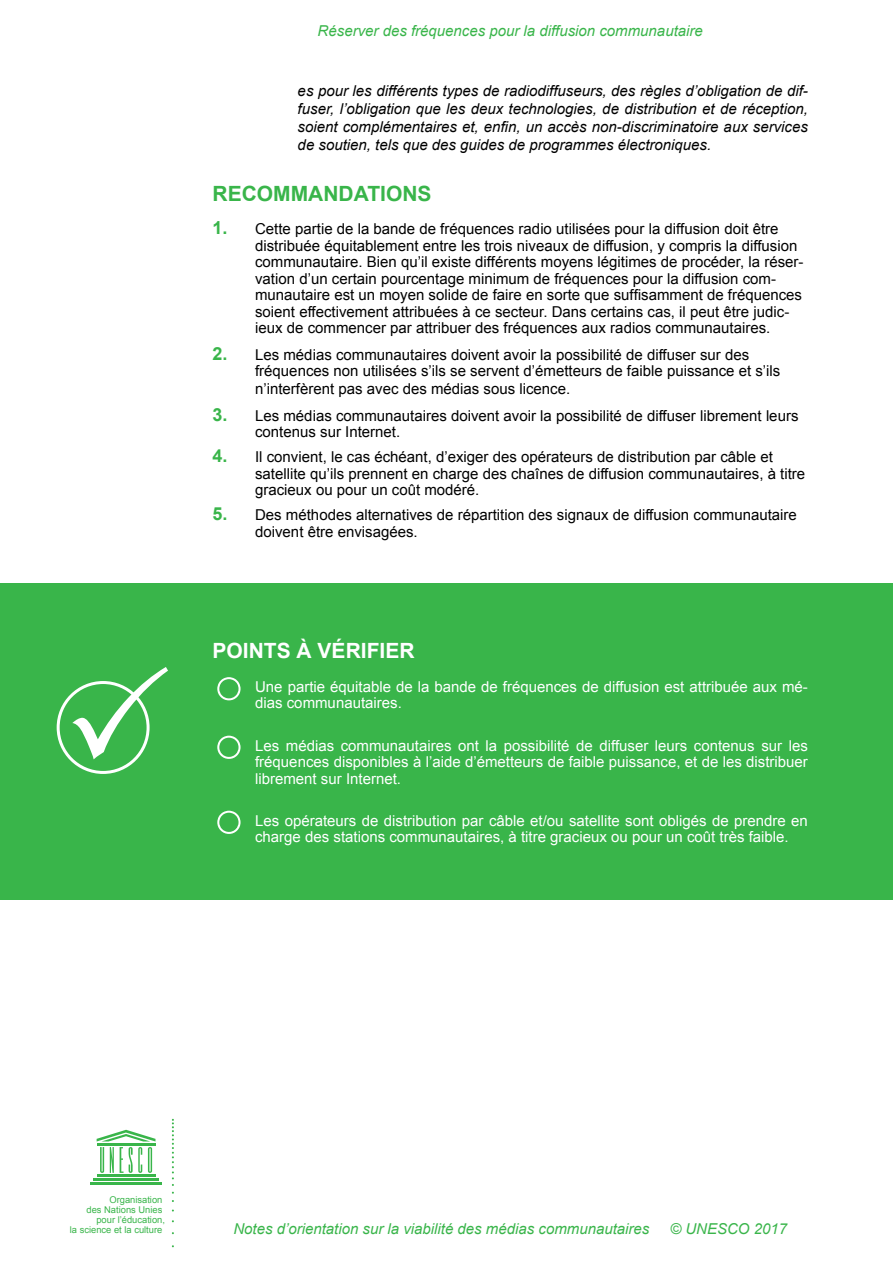
<style>
.page{position:relative;width:893px;height:1263px;background:#fff}
.page>*{position:absolute;margin:0;border:0;box-sizing:border-box;transform-origin:0 0}
.t1{font:700 21px "Arial";color:#39b54a}
.t2{font:700 21px "Arial";color:#fff}
.t3{font:15px/16.5px "Arial";color:#000}
.t4{font:15px/16.5px "Arial";color:#fff}
.t5{font:italic 15px/18px "Arial";color:#000;text-align:justify}
.t6{font:italic 15px "Arial";color:#39b54a}
.t7{font:9.3px/10.2px "Arial";color:#39b54a;text-align:right}
.s1{font-weight:700;font-size:18px;color:#39b54a}
.s2{font-weight:700;font-size:54px}
</style>
<div class="page">
<svg style="left:172px;top:1119px;width:2px;height:67px"></svg>
<hr style="left:97px;top:1174px;width:58px;height:3px;background:#39b54a">
<hr style="left:93px;top:1178px;width:66px;height:3px;background:#39b54a">
<hr style="left:90px;top:1182px;width:72px;height:3px;background:#39b54a">
<hr style="left:97px;top:1143px;width:58px;height:2px;background:#39b54a">
<svg style="left:97px;top:1130px;width:58px;height:11px"></svg>
<svg style="left:100px;top:1147px;width:4px;height:26px"></svg>
<svg style="left:110px;top:1147px;width:4px;height:26px"></svg>
<svg style="left:148px;top:1147px;width:4px;height:26px"></svg>
<svg style="left:120px;top:1147px;width:22px;height:26px"></svg>
<div style="left:0;top:584px;width:893px;height:316px;background:#39b54a"></div>
<div style="left:57px;top:681px;width:93px;height:93px;border:3px solid #fff;border-radius:50%"></div>
<svg style="left:72px;top:681px;width:78px;height:78px"></svg>
<p class="t6" style="left:318px;top:21px;width:387px">Réserver des fréquences pour la diffusion communautaire</p>
<p class="t5" style="left:298px;top:82px;width:512px">es pour les différents types de radiodiffuseurs, des règles d’obligation de dif&shy;fuser, l’obligation que les deux technologies, de distribution et de réception, soient complémentaires et, enfin, un accès non-discriminatoire aux services de soutien, tels que des guides de programmes électroniques.</p>
<h1 class="t1" style="left:213px;top:179px;width:220px">RECOMMANDATIONS</h1>
<p class="t3" style="left:255px;top:221px;width:550px;text-indent:-43px"><span class="s1">1.</span> Cette partie de la bande de fréquences radio utilisées pour la diffusion doit être distribuée équitablement entre les trois niveaux de diffusion, y compris la diffusion communautaire. Bien qu’il existe différents moyens légitimes de procéder, la réser&shy;vation d’un certain pourcentage minimum de fréquences pour la diffusion com&shy;munautaire est un moyen solide de faire en sorte que suffisamment de fréquences soient effectivement attribuées à ce secteur. Dans certains cas, il peut être judic&shy;ieux de commencer par attribuer des fréquences aux radios communautaires.</p>
<p class="t3" style="left:255px;top:346px;width:527px;text-indent:-43px"><span class="s1">2.</span> Les médias communautaires doivent avoir la possibilité de diffuser sur des fréquences non utilisées s’ils se servent d’émetteurs de faible puissance et s’ils</p>
<p class="t3" style="left:255px;top:381px;width:317px">n’interfèrent pas avec des médias sous licence.</p>
<p class="t3" style="left:255px;top:407px;width:545px;text-indent:-43px"><span class="s1">3.</span> Les médias communautaires doivent avoir la possibilité de diffuser librement leurs contenus sur Internet.</p>
<p class="t3" style="left:255px;top:449px;width:552px;text-indent:-43px"><span class="s1">4.</span> Il convient, le cas échéant, d’exiger des opérateurs de distribution par câble et satellite qu’ils prennent en charge des chaînes de diffusion communautaires, à titre gracieux ou pour un coût modéré.</p>
<p class="t3" style="left:255px;top:507px;width:543px;text-indent:-43px"><span class="s1">5.</span> Des méthodes alternatives de répartition des signaux de diffusion communautaire doivent être envisagées.</p>
<h1 class="t2" style="left:213px;top:637px;width:203px">POINTS À VÉRIFIER</h1>
<p class="t4" style="left:255px;top:679px;width:554px;text-indent:-43px"><span class="s2">○</span> Une partie équitable de la bande de fréquences de diffusion est attribuée aux mé&shy;dias communautaires.</p>
<p class="t4" style="left:255px;top:737px;width:554px;text-align:justify;text-indent:-43px"><span class="s2">○</span> Les médias communautaires ont la possibilité de diffuser leurs contenus sur les fréquences disponibles à l’aide d’émetteurs de faible puissance, et de les distribuer librement sur Internet.</p>
<p class="t4" style="left:255px;top:812px;width:554px;text-indent:-43px"><span class="s2">○</span> Les opérateurs de distribution par câble et/ou satellite sont obligés de prendre en charge des stations communautaires, à titre gracieux ou pour un coût très faible.</p>
<p class="t7" style="left:70px;top:1194px;width:97px">Organisation<br>des Nations Unies pour l’éducation,<br>la science et la culture</p>
<p class="t6" style="left:233px;top:1218px;width:417px">Notes d’orientation sur la viabilité des médias communautaires</p>
<p class="t6" style="left:670px;top:1218px;width:118px">© UNESCO 2017</p>
</div>
